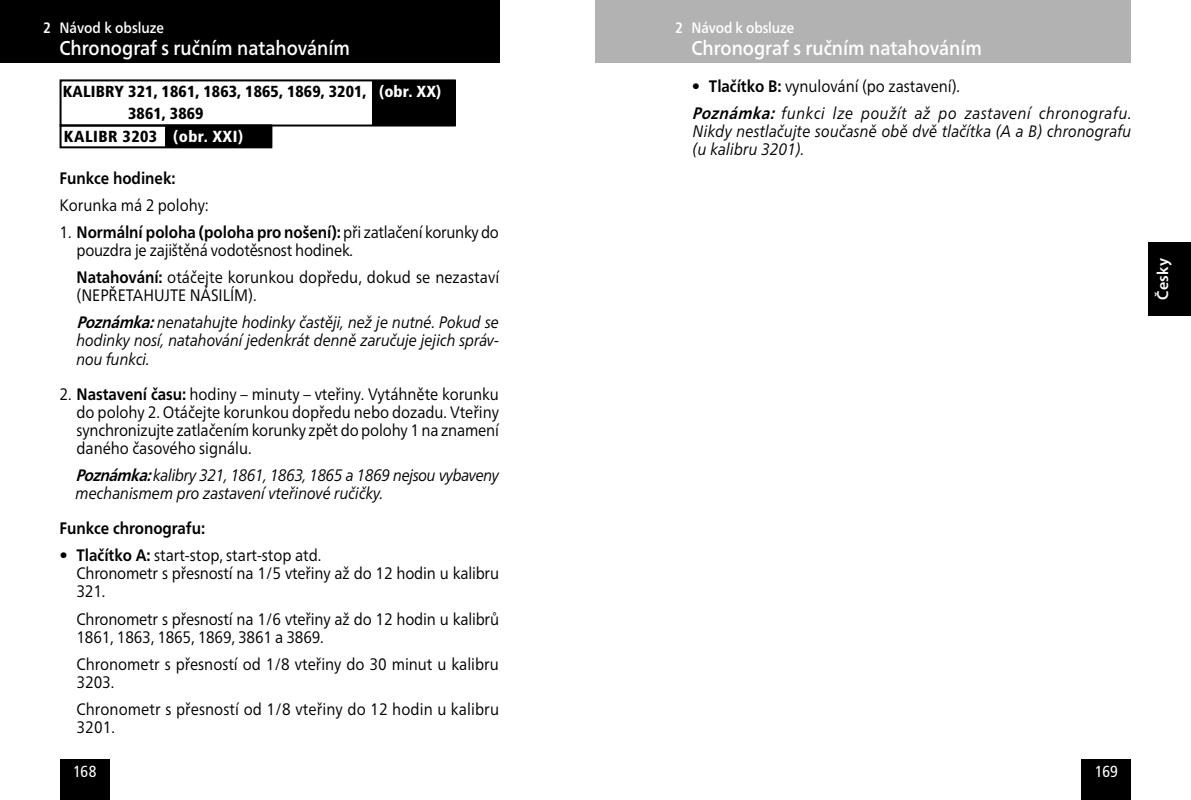
<style>
.page{position:relative;width:1191px;height:800px;background:#fff}
.page>*{position:absolute;margin:0;border:0;box-sizing:border-box;transform-origin:0 0}
.t1{font:500 20px "Frutiger Neue LTCYR";color:#fff;scale:.9 1}
.t2{font:16.6px/18px "Frutiger Neue LTCYR";letter-spacing:-.005em;color:#000;scale:.9 1}
.t3{font:italic 16.6px/18.4px "Frutiger Neue LTCYR";letter-spacing:-.005em;color:#000;text-align:justify;scale:.9 1}
.t4{font:italic 16.6px/18px "Frutiger Neue LTCYR";letter-spacing:-.025em;color:#000;scale:.9 1}
.t5{font:italic 16.6px/27px "Frutiger Neue LTCYR";letter-spacing:.035em;color:#000;scale:.9 1}
.t6{font:700 16.6px "Frutiger Neue LTCYR";letter-spacing:-.005em;color:#000;scale:.9 1}
.t7{font:900 condensed 16px "Frutiger LT Std";letter-spacing:.01em;color:#000}
.t8{font:900 condensed 16px "Frutiger LT Std";letter-spacing:.03em;color:#000}
.t9{font:condensed 16px "Frutiger LT Std";letter-spacing:-.01em;color:#fff}
.t10{font:600 16px "Myriad Pro";color:#fff}
.t11{font:500 15px "Frutiger Neue LTCYR";letter-spacing:-.01em;color:#fff;scale:.9 1}
.s1{font-family:"Frutiger LT Std";font-weight:700;font-stretch:condensed}
.s2{color:#fff}
.s3{font-weight:700}
.s4{font-family:"Frutiger LT Std";font-stretch:condensed}
.s5{font-family:"Frutiger LT Std";font-style:normal;font-stretch:condensed}
.s6{font-weight:700;font-style:normal}
.s7{font-style:normal}
</style>
<div class="page">
<div style="left:1081px;top:759px;width:50px;height:40px;background:#000"></div>
<div style="left:60px;top:759px;width:50px;height:40px;background:#000"></div>
<div style="left:1148px;top:242px;width:43px;height:74px;background:#000"></div>
<div style="left:0;top:0;width:499px;height:62px;background:#000"></div>
<div style="left:373px;top:80px;width:83px;height:45px;background:#000"></div>
<div style="left:60px;top:79px;width:396px;height:47px;border:2px solid #000"></div>
<div style="left:166px;top:126px;width:105px;height:20px;background:#000"></div>
<div style="left:60px;top:124px;width:212px;height:24px;border:2px solid #000"></div>
<div style="left:595px;top:0;width:536px;height:62px;background:#b3b2b2"></div>
<p class="t11" style="left:43px;top:19px;width:136px"><span class="s1">2</span> Návod k obsluze</p>
<p class="t11" style="left:675px;top:18px;width:134px"><span class="s1">2</span> Návod k obsluze</p>
<p class="t1" style="left:60px;top:37px;width:324px">Chronograf s ručním natahováním</p>
<p class="t1" style="left:691px;top:37px;width:324px">Chronograf s ručním natahováním</p>
<p class="t7" style="left:63px;top:82px;width:380px">KALIBRY 321, 1861, 1863, 1865, 1869, 3201, <span class="s2">(obr. XX)</span></p>
<p class="t7" style="left:128px;top:104px;width:77px">3861, 3869</p>
<p class="t8" style="left:64px;top:127px;width:181px">KALIBR 3203 <span class="s2">(obr. XXI)</span></p>
<p class="t6" style="left:60px;top:168px;width:130px">Funkce hodinek:</p>
<p class="t2" style="left:60px;top:196px;width:167px">Korunka má 2 polohy:</p>
<p class="t2" style="left:77px;top:223px;width:471px;text-indent:-17px">1. <span class="s3">Normální poloha (poloha pro nošení):</span> při zatlačení korunky do pouzdra je zajištěná vodotěsnost hodinek.</p>
<p class="t2" style="left:77px;top:268px;width:471px"><span class="s3">Natahování:</span> otáčejte korunkou dopředu, dokud se nezastaví (NEPŘETAHUJTE NÁSILÍM).</p>
<p class="t3" style="left:77px;top:313px;width:471px"><span class="s3">Poznámka:</span>nenatahujte hodinky častěji, než je nutné. Pokud se hodinky nosí, natahování jedenkrát denně zaručuje jejich správ&shy;nou funkci.</p>
<p class="t2" style="left:77px;top:385px;width:471px;text-align:justify;text-indent:-17px">2. <span class="s3">Nastavení času:</span> hodiny – minuty – vteřiny. Vytáhněte korunku do polohy 2. Otáčejte korunkou dopředu nebo dozadu. Vteřiny synchronizujte zatlačením korunky zpět do polohy 1 na znamení daného časového signálu.</p>
<p class="t4" style="left:76px;top:466px;width:472px"><span class="s3">Poznámka:</span>kalibry 321, 1861, 1863, 1865 a 1869 nejsou vybaveny mechanismem pro zastavení vteřinové ručičky.</p>
<p class="t6" style="left:60px;top:518px;width:163px">Funkce chronografu:</p>
<p class="t2" style="left:77px;top:546px;width:471px;text-indent:-17px"><span class="s4">•</span> <span class="s3">Tlačítko A:</span> start-stop, start-stop atd.<br>Chronometr s přesností na 1/5 vteřiny až do 12 hodin u kalibru<br>321.</p>
<p class="t2" style="left:77px;top:609px;width:471px">Chronometr s přesností na 1/6 vteřiny až do 12 hodin u kalibrů<br>1861, 1863, 1865, 1869, 3861 a 3869.</p>
<p class="t2" style="left:77px;top:654px;width:471px">Chronometr s přesností od 1/8 vteřiny do 30 minut u kalibru<br>3203.</p>
<p class="t2" style="left:77px;top:699px;width:471px">Chronometr s přesností od 1/8 vteřiny do 12 hodin u kalibru<br>3201.</p>
<p class="t5" style="left:692px;top:73px;width:490px"><span class="s5">•</span> <span class="s6">Tlačítko B:</span> <span class="s7">vynulování (po zastavení).<br></span><span class="s3">Poznámka:</span> funkci lze použít až po zastavení chronografu.</p>
<p class="t3" style="left:693px;top:122px;width:489px">Nikdy nestlačujte současně obě dvě tlačítka (A a B) chronografu (u kalibru 3201).</p>
<p class="t9" style="left:73px;top:762px;width:25px">168</p>
<p class="t9" style="left:1095px;top:762px;width:24px">169</p>
<p class="t10" style="left:1152px;top:299px;width:43px;rotate:-90deg">Česky</p>
</div>
